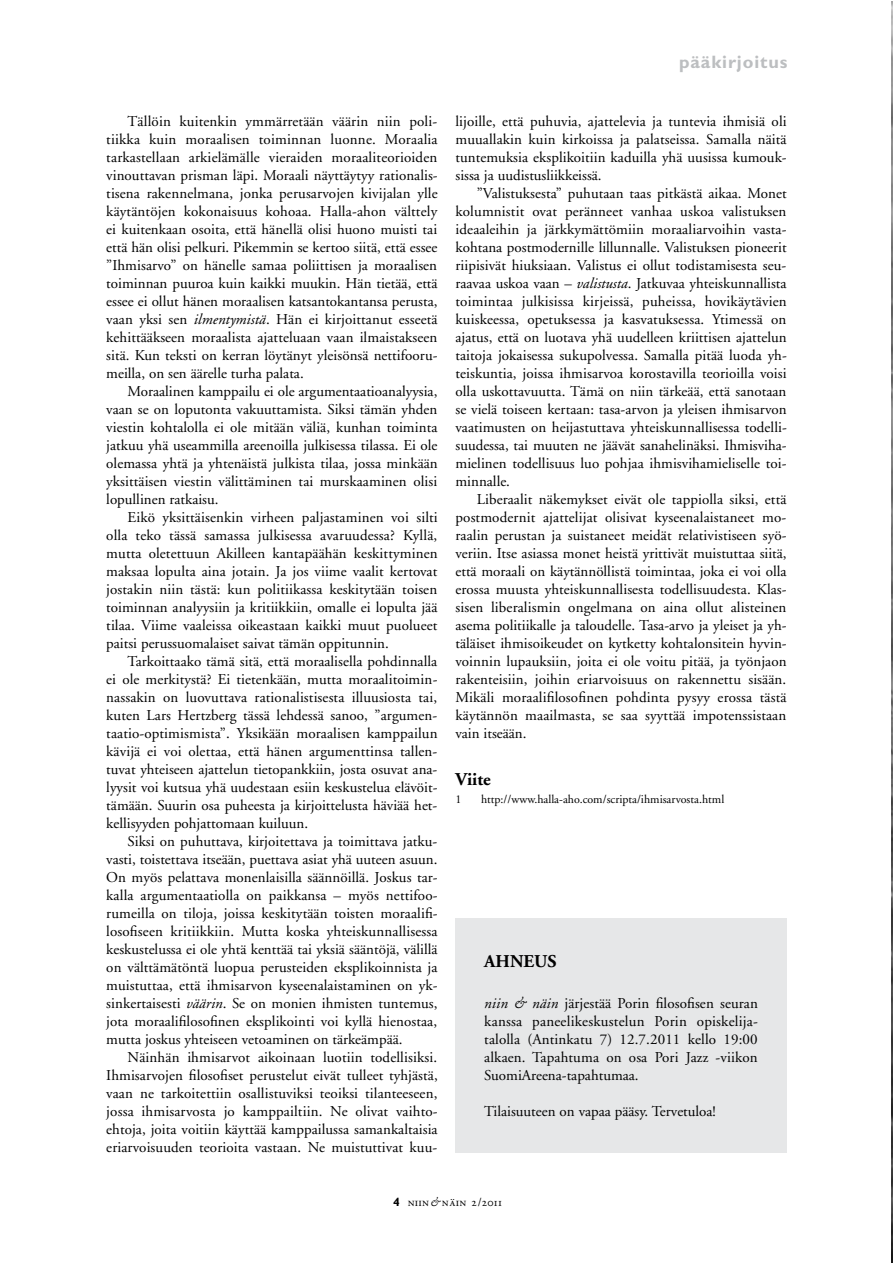
<style>
.page{position:relative;width:893px;height:1263px;background:#fff}
.page>*{position:absolute;margin:0;border:0;box-sizing:border-box;transform-origin:0 0}
.t1{font:700 18px "Gill Sans";letter-spacing:.05em;color:#bcbec0}
.t2{font:700 18px "Adobe Garamond";color:#000}
.t3{font:15px/18px "Adobe Garamond";color:#000;text-align:justify}
.t4{font:12px "Adobe Garamond";color:#000}
.t5{font:12px "Adobe Garamond Regular SC";letter-spacing:.025em;color:#000}
.s1{font-style:italic}
.s2{font-family:"Gill Sans";font-weight:700}
.s3{font-family:"Adobe Garamond";font-style:italic}
</style>
<div class="page">
<img style="left:891px;top:1px;width:1px;height:1262px">
<div style="left:455px;top:918px;width:332px;height:234px;background:#e6e7e8"></div>
<p class="t1" style="left:679px;top:51px;width:110px">pääkirjoitus</p>
<p class="t3" style="left:106px;top:113px;width:333px;text-indent:21px">Tällöin kuitenkin ymmärretään väärin niin poli&shy;tiikka kuin moraalisen toiminnan luonne. Moraalia tarkastellaan arkielämälle vieraiden moraaliteorioiden vinouttavan prisman läpi. Moraali näyttäytyy rationalis&shy;tisena rakennelmana, jonka perusarvojen kivijalan ylle käytäntöjen kokonaisuus kohoaa. Halla-ahon välttely ei kuitenkaan osoita, että hänellä olisi huono muisti tai että hän olisi pelkuri. Pikemmin se kertoo siitä, että essee ”Ihmisarvo” on hänelle samaa poliittisen ja moraalisen toiminnan puuroa kuin kaikki muukin. Hän tietää, että essee ei ollut hänen moraalisen katsantokantansa perusta, vaan yksi sen <span class="s1">ilmentymistä</span>. Hän ei kirjoittanut esseetä kehittääkseen moraalista ajatteluaan vaan ilmaistakseen sitä. Kun teksti on kerran löytänyt yleisönsä nettifooru&shy;meilla, on sen äärelle turha palata.</p>
<p class="t3" style="left:106px;top:383px;width:333px;text-indent:21px">Moraalinen kamppailu ei ole argumentaatioanalyysia, vaan se on loputonta vakuuttamista. Siksi tämän yhden viestin kohtalolla ei ole mitään väliä, kunhan toiminta jatkuu yhä useammilla areenoilla julkisessa tilassa. Ei ole olemassa yhtä ja yhtenäistä julkista tilaa, jossa minkään yksittäisen viestin välittäminen tai murskaaminen olisi lopullinen ratkaisu.</p>
<p class="t3" style="left:106px;top:509px;width:333px;text-indent:21px">Eikö yksittäisenkin virheen paljastaminen voi silti olla teko tässä samassa julkisessa avaruudessa? Kyllä, mutta oletettuun Akilleen kantapäähän keskittyminen maksaa lopulta aina jotain. Ja jos viime vaalit kertovat jostakin niin tästä: kun politiikassa keskitytään toisen toiminnan analyysiin ja kritiikkiin, omalle ei lopulta jää tilaa. Viime vaaleissa oikeastaan kaikki muut puolueet paitsi perussuomalaiset saivat tämän oppitunnin.</p>
<p class="t3" style="left:106px;top:653px;width:333px;text-indent:21px">Tarkoittaako tämä sitä, että moraalisella pohdinnalla ei ole merkitystä? Ei tietenkään, mutta moraalitoimin&shy;nassakin on luovuttava rationalistisesta illuusiosta tai, kuten Lars Hertzberg tässä lehdessä sanoo, ”argumen&shy;taatio-optimismista”. Yksikään moraalisen kamppailun kävijä ei voi olettaa, että hänen argumenttinsa tallen&shy;tuvat yhteiseen ajattelun tietopankkiin, josta osuvat ana&shy;lyysit voi kutsua yhä uudestaan esiin keskustelua elävöit&shy;tämään. Suurin osa puheesta ja kirjoittelusta häviää het&shy;kellisyyden pohjattomaan kuiluun.</p>
<p class="t3" style="left:106px;top:833px;width:333px;text-indent:21px">Siksi on puhuttava, kirjoitettava ja toimittava jatku&shy;vasti, toistettava itseään, puettava asiat yhä uuteen asuun.<br>On myös pelattava monenlaisilla säännöillä. Joskus tar&shy;kalla argumentaatiolla on paikkansa – myös nettifoo&shy;rumeilla on tiloja, joissa keskitytään toisten moraalifi&shy;losofiseen kritiikkiin. Mutta koska yhteiskunnallisessa keskustelussa ei ole yhtä kenttää tai yksiä sääntöjä, välillä on välttämätöntä luopua perusteiden eksplikoinnista ja muistuttaa, että ihmisarvon kyseenalaistaminen on yk&shy;sinkertaisesti <span class="s1">väärin</span>. Se on monien ihmisten tuntemus, jota moraalifilosofinen eksplikointi voi kyllä hienostaa, mutta joskus yhteiseen vetoaminen on tärkeämpää.</p>
<p class="t3" style="left:106px;top:1049px;width:333px;text-indent:21px">Näinhän ihmisarvot aikoinaan luotiin todellisiksi.<br>Ihmisarvojen filosofiset perustelut eivät tulleet tyhjästä, vaan ne tarkoitettiin osallistuviksi teoiksi tilanteeseen, jossa ihmisarvosta jo kamppailtiin. Ne olivat vaihto&shy;ehtoja, joita voitiin käyttää kamppailussa samankaltaisia eriarvoisuuden teorioita vastaan. Ne muistuttivat kuu-</p>
<p class="t3" style="left:455px;top:113px;width:333px">lijoille, että puhuvia, ajattelevia ja tuntevia ihmisiä oli muuallakin kuin kirkoissa ja palatseissa. Samalla näitä tuntemuksia eksplikoitiin kaduilla yhä uusissa kumouk&shy;sissa ja uudistusliikkeissä.</p>
<p class="t3" style="left:455px;top:185px;width:333px;text-indent:21px">”Valistuksesta” puhutaan taas pitkästä aikaa. Monet kolumnistit ovat peränneet vanhaa uskoa valistuksen ideaaleihin ja järkkymättömiin moraaliarvoihin vasta&shy;kohtana postmodernille lillunnalle. Valistuksen pioneerit riipisivät hiuksiaan. Valistus ei ollut todistamisesta seu&shy;raavaa uskoa vaan – <span class="s1">valistusta</span>. Jatkuvaa yhteiskunnallista toimintaa julkisissa kirjeissä, puheissa, hovikäytävien kuiskeessa, opetuksessa ja kasvatuksessa. Ytimessä on ajatus, että on luotava yhä uudelleen kriittisen ajattelun taitoja jokaisessa sukupolvessa. Samalla pitää luoda yh&shy;teiskuntia, joissa ihmisarvoa korostavilla teorioilla voisi olla uskottavuutta. Tämä on niin tärkeää, että sanotaan se vielä toiseen kertaan: tasa-arvon ja yleisen ihmisarvon vaatimusten on heijastuttava yhteiskunnallisessa todelli&shy;suudessa, tai muuten ne jäävät sanahelinäksi. Ihmisviha&shy;mielinen todellisuus luo pohjaa ihmisvihamieliselle toi&shy;minnalle.</p>
<p class="t3" style="left:455px;top:491px;width:333px;text-indent:21px">Liberaalit näkemykset eivät ole tappiolla siksi, että postmodernit ajattelijat olisivat kyseenalaistaneet mo&shy;raalin perustan ja suistaneet meidät relativistiseen syö&shy;veriin. Itse asiassa monet heistä yrittivät muistuttaa siitä, että moraali on käytännöllistä toimintaa, joka ei voi olla erossa muusta yhteiskunnallisesta todellisuudesta. Klas&shy;sisen liberalismin ongelmana on aina ollut alisteinen asema politiikalle ja taloudelle. Tasa-arvo ja yleiset ja yh&shy;täläiset ihmisoikeudet on kytketty kohtalonsitein hyvin&shy;voinnin lupauksiin, joita ei ole voitu pitää, ja työnjaon rakenteisiin, joihin eriarvoisuus on rakennettu sisään.<br>Mikäli moraalifilosofinen pohdinta pysyy erossa tästä käytännön maailmasta, se saa syyttää impotenssistaan vain itseään.</p>
<p class="t2" style="left:455px;top:769px;width:37px">Viite</p>
<p class="t4" style="left:455px;top:793px;width:7px">1</p>
<p class="t4" style="left:481px;top:793px;width:245px">http://www.halla-aho.com/scripta/ihmisarvosta.html</p>
<p class="t2" style="left:484px;top:952px;width:74px">AHNEUS</p>
<p class="t3" style="left:484px;top:995px;width:275px"><span class="s1">niin &amp; näin</span> järjestää Porin filosofisen seuran kanssa paneelikeskustelun Porin opiskelija&shy;talolla (Antinkatu 7) 12.7.2011 kello 19:00 alkaen. Tapahtuma on osa Pori Jazz -viikon SuomiAreena-tapahtumaa.</p>
<p class="t3" style="left:484px;top:1103px;width:233px">Tilaisuuteen on vapaa pääsy. Tervetuloa!</p>
<p class="t5" style="left:393px;top:1196px;width:110px"><span class="s2">4</span> niin<span class="s3">&amp;</span> näin 2/2011</p>
</div>
